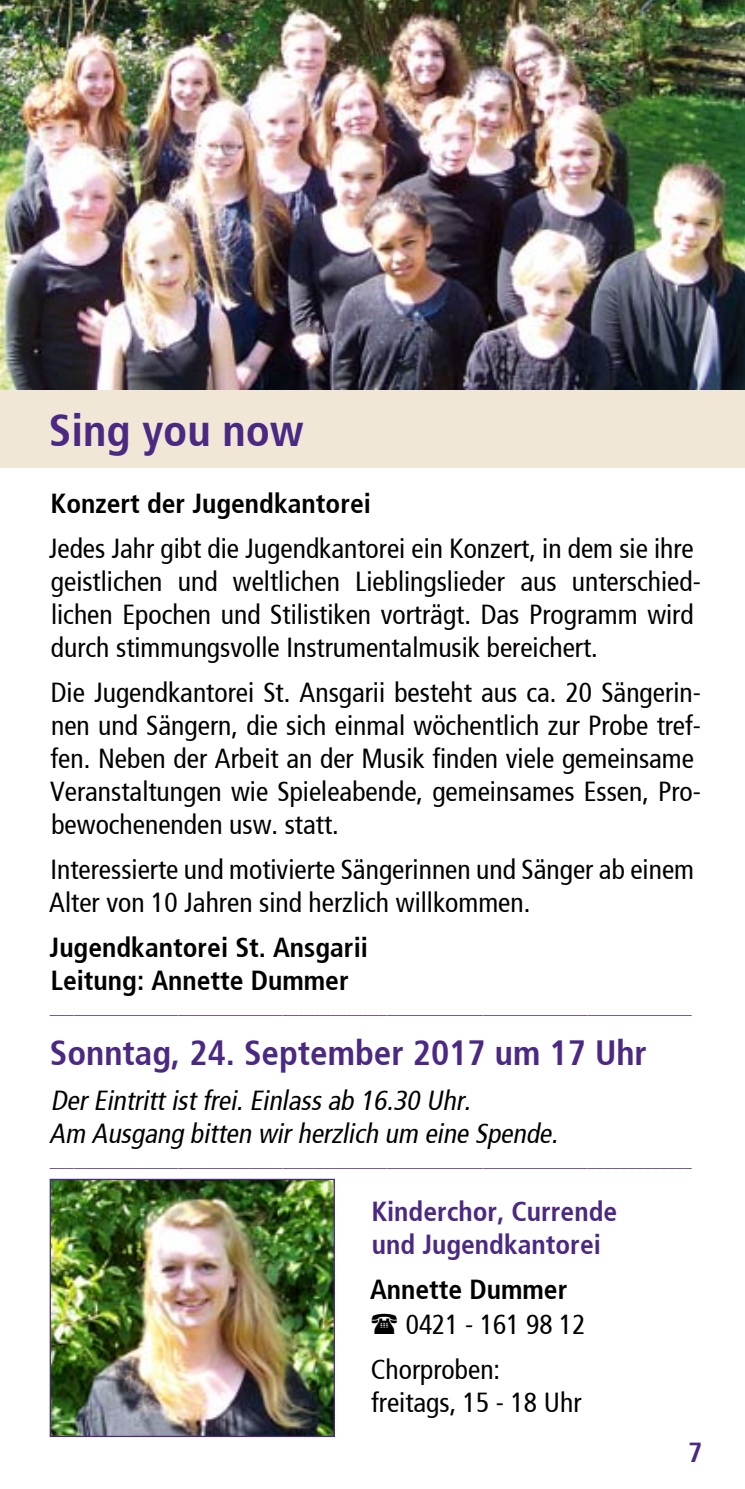
<style>
.page{position:relative;width:745px;height:1489px;background:#fff}
.page>*{position:absolute;margin:0;border:0;box-sizing:border-box;transform-origin:0 0}
.t1{font:45px "Frutiger Bold Cn";color:#4b2983}
.t2{font:35px "Frutiger Bold Cn";color:#4b2983}
.t3{font:27.5px/33px "Frutiger Cn";color:#000}
.t4{font:27.5px/33px "Frutiger Bold Cn";color:#000}
.t5{font:italic 27.5px/33px "Frutiger Cn";color:#000}
.t6{font:27.5px/33px "Frutiger Bold Cn";color:#4b2983}
.t7{font:16px "Frutiger Cn";color:#4b2983}
</style>
<div class="page">
<div style="left:0;top:390px;width:744px;height:78px;background:#f0e7d7"></div>
<img style="left:52px;top:1180px;width:281px;height:254px">
<div style="left:50px;top:1178px;width:285px;height:258px;border:1px solid #4b2983"></div>
<img style="left:0;top:0;width:744px;height:390px">
<h1 class="t1" style="left:49px;top:404px;width:256px">Sing you now</h1>
<p class="t4" style="left:51px;top:486px;width:321px">Konzert der Jugendkantorei</p>
<p class="t3" style="left:49px;top:531px;width:653px">Jedes Jahr gibt die Jugendkantorei ein Konzert, in dem sie ihre geistlichen und weltlichen Lieblingslieder aus unterschied&shy;lichen Epochen und Stilistiken vorträgt. Das Programm wird durch stimmungsvolle Instrumentalmusik bereichert.</p>
<p class="t3" style="left:50px;top:675px;width:652px">Die Jugendkantorei St. Ansgarii besteht aus ca. 20 Sängerin&shy;nen und Sängern, die sich einmal wöchentlich zur Probe tref&shy;fen. Neben der Arbeit an der Musik finden viele gemeinsame Veranstaltungen wie Spieleabende, gemeinsames Essen, Pro&shy;bewochenenden usw. statt.</p>
<p class="t3" style="left:49px;top:852px;width:646px">Interessierte und motivierte Sängerinnen und Sänger ab einem<br>Alter von 10 Jahren sind herzlich willkommen.</p>
<p class="t4" style="left:50px;top:930px;width:319px">Jugendkantorei St. Ansgarii<br>Leitung: Annette Dummer</p>
<p class="t7" style="left:50px;top:998px;width:643px">________________________________________________________________________________</p>
<p class="t2" style="left:50px;top:1031px;width:598px">Sonntag, 24. September 2017 um 17 Uhr</p>
<p class="t5" style="left:49px;top:1083px;width:515px">Der Eintritt ist frei. Einlass ab 16.30 Uhr.<br>Am Ausgang bitten wir herzlich um eine Spende.</p>
<p class="t7" style="left:50px;top:1151px;width:643px">________________________________________________________________________________</p>
<p class="t6" style="left:371px;top:1194px;width:247px">Kinderchor, Currende und Jugendkantorei</p>
<p class="t4" style="left:370px;top:1272px;width:199px">Annette Dummer</p>
<p class="t3" style="left:370px;top:1301px;width:216px;line-height:45px;text-indent:35px">0421 - 161 98 12<br>Chorproben:</p>
<p class="t3" style="left:371px;top:1385px;width:211px">freitags, 15 - 18 Uhr</p>
</div>
